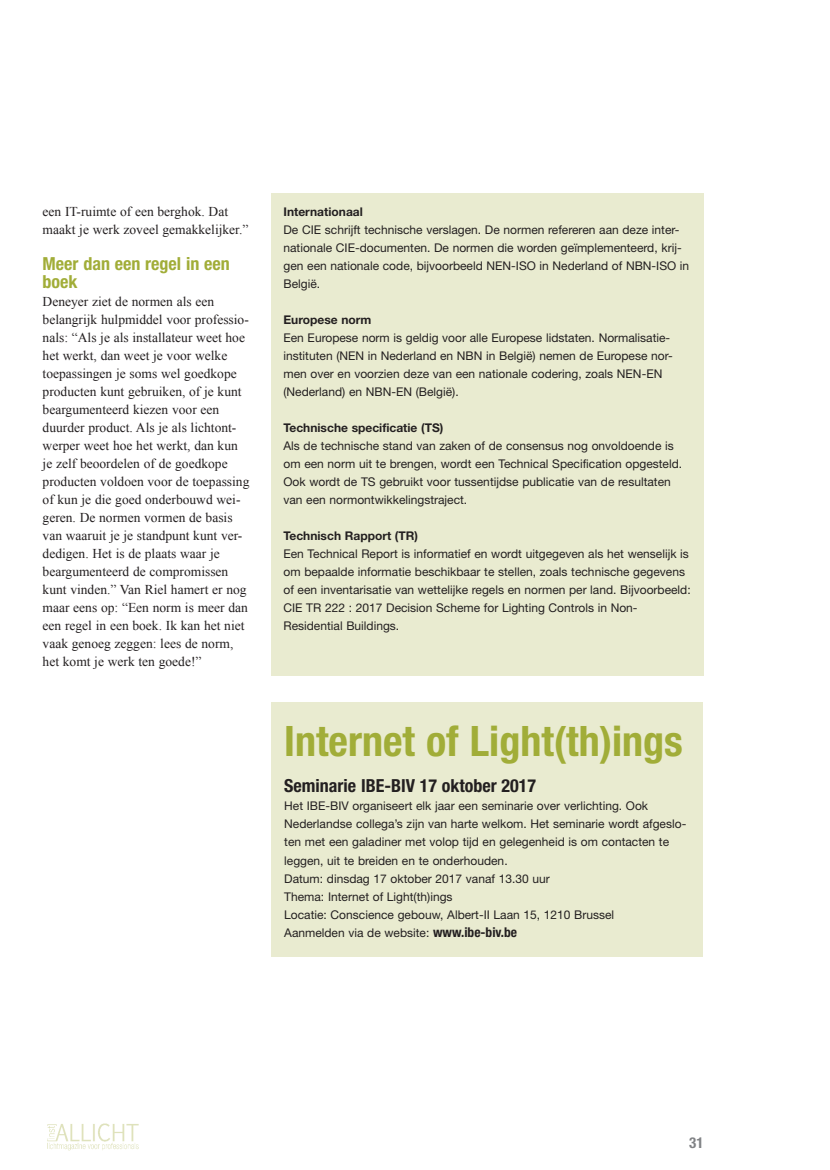
<style>
.page{position:relative;width:830px;height:1170px;background:#fff}
.page>*{position:absolute;margin:0;border:0;box-sizing:border-box;transform-origin:0 0}
.t1{font:700 condensed 42px "Helvetica Neue LT Std";color:#a1ad38}
.t2{font:700 condensed 18px "Helvetica Neue LT Std";color:#231f20}
.t3{font:700 condensed 18px/18px "Helvetica Neue LT Std";color:#a1ad38}
.t4{font:700 condensed 15px "Helvetica Neue LT Std";color:#808285}
.t5{font:13.5px/18px "Times New Roman";color:#231f20}
.t6{font:12px/18px "Helvetica Neue LT Std";color:#231f20}
.t7{font:700 12px "Helvetica Neue LT Std";color:#231f20}
.s1{font-weight:700;font-stretch:condensed;font-size:13.5px}
</style>
<div class="page">
<div style="left:270px;top:193px;width:433px;height:482px;background:#e9ebd0"></div>
<div style="left:271px;top:702px;width:432px;height:255px;background:#e9ebd0"></div>
<img style="left:47px;top:1123px;width:92px;height:28px">
<p class="t5" style="left:43px;top:202px;width:207px">een IT-ruimte of een berghok. Dat maakt je werk zoveel gemakkelijker.”</p>
<h4 class="t3" style="left:43px;top:254px;width:189px">Meer dan een regel in een boek</h4>
<p class="t5" style="left:43px;top:292px;width:208px">Deneyer ziet de normen als een belangrijk hulpmiddel voor professio&shy;nals: “Als je als installateur weet hoe het werkt, dan weet je voor welke toepassingen je soms wel goedkope producten kunt gebruiken, of je kunt beargumenteerd kiezen voor een duurder product. Als je als lichtont&shy;werper weet hoe het werkt, dan ku n je zelf beoordelen of de goedkope producten voldoen voor de toepassing of kun je die goed onderbouwd wei&shy;geren. De normen vormen de basis van waaruit je je standpunt kunt ver&shy;dedigen. Het is de plaats waar je beargumenteerd de compromissen kunt vinden.” Van Riel hamert er nog maar eens op: “Een norm is meer dan een regel in een boek. Ik kan het niet vaak genoeg zeggen: lees de norm, het komt je werk ten goede!”</p>
<p class="t7" style="left:283px;top:204px;width:81px">Internationaal</p>
<p class="t6" style="left:283px;top:221px;width:407px">De CIE schrijft technische verslagen. De normen refereren aan deze inter&shy;nationale CIE-documenten. De normen die worden geïmplementeerd, krij&shy;gen een nationale code, bijvoorbeeld NEN-ISO in Nederland of NBN-ISO in België.</p>
<p class="t7" style="left:283px;top:312px;width:89px">Europese norm</p>
<p class="t6" style="left:283px;top:329px;width:390px">Een Europese norm is geldig voor alle Europese lidstaten. Normalisatie&shy;instituten (NEN in Nederland en NBN in België) nemen de Europese nor&shy;men over en voorzien deze van een nationale codering, zoals NEN-EN (Nederland) en NBN-EN (België).</p>
<p class="t7" style="left:283px;top:420px;width:161px">Technische specificatie (TS)</p>
<p class="t6" style="left:283px;top:437px;width:400px">Als de technische stand van zaken of de consensus nog onvoldoende is om een norm uit te brengen, wordt een Technical Specification opgesteld.<br>Ook wordt de TS gebruikt voor tussentijdse publicatie van de resultaten van een normontwikkelingstraject.</p>
<p class="t7" style="left:283px;top:528px;width:136px">Technisch Rapport (TR)</p>
<p class="t6" style="left:283px;top:545px;width:408px">Een Technical Report is informatief en wordt uitgegeven als het wenselijk is om bepaalde informatie beschikbaar te stellen, zoals technische gegevens of een inventarisatie van wettelijke regels en normen per land. Bijvoorbeeld:<br>CIE TR 222 : 2017 Decision Scheme for Lighting Controls in Non-Residential Buildings.</p>
<h1 class="t1" style="left:284px;top:716px;width:400px">Internet of Light(th)ings</h1>
<p class="t2" style="left:284px;top:775px;width:253px">Seminarie IBE-BIV 17 oktober 2017</p>
<p class="t6" style="left:284px;top:797px;width:403px">Het IBE-BIV organiseert elk jaar een seminarie over verlichting. Ook Nederlandse collega’s zijn van harte welkom. Het seminarie wordt afgeslo&shy;ten met een galadiner met volop tijd en gelegenheid is om contacten te leggen, uit te breiden en te onderhouden.<br>Datum: dinsdag 17 oktober 2017 vanaf 13.30 uur<br>Thema: Internet of Light(th)ings<br>Locatie: Conscience gebouw, Albert-II Laan 15, 1210 Brussel<br>Aanmelden via de website: <span class="s1">www.ibe-biv.be</span></p>
<p class="t4" style="left:689px;top:1133px;width:16px">31</p>
</div>
